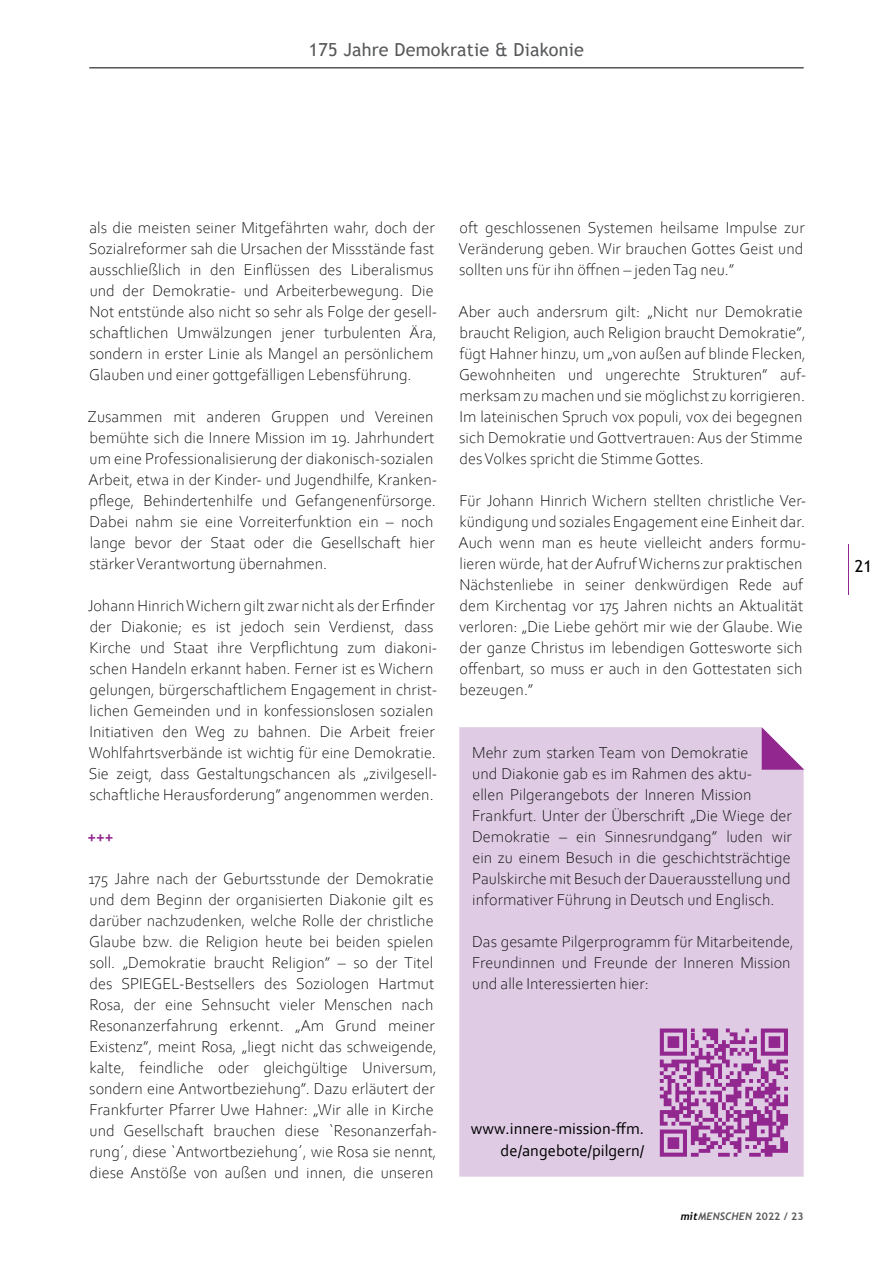
<style>
.page{position:relative;width:893px;height:1263px;background:#fff}
.page>*{position:absolute;margin:0;border:0;box-sizing:border-box;transform-origin:0 0}
.t1{font:18px "Trebuchet MS";letter-spacing:.01em;color:#58595b}
.t2{font:300 16.5px/21px "Corbel";color:#000}
.t3{font:16.5px/22.5px "Corbel";color:#000;text-align:right}
.t4{font:700 16.5px "Corbel";color:#92278f}
.t5{font:16.5px "Trebuchet MS";color:#000}
.t6{font:italic 700 10.5px "Trebuchet";letter-spacing:.01em;color:#58595b}
.s1{color:#000}
.s2{font-family:"Trebuchet MS";font-style:normal}
</style>
<div class="page">
<hr style="left:89px;top:68px;width:715px;height:1px;background:#000">
<hr style="left:848px;top:544px;width:1px;height:50px;background:#92278f">
<div style="left:459px;top:727px;width:345px;height:450px;background:#dfcce4"></div>
<svg style="left:762px;top:727px;width:42px;height:43px"></svg>
<svg style="left:660px;top:1028px;width:128px;height:129px;background:#b778b8"></svg>
<p class="t1" style="left:309px;top:38px;width:276px">175 Jahre Demokratie &amp; Diakonie</p>
<p class="t2" style="left:89px;top:216px;width:350px">als die meisten seiner Mitgefährten wahr, doch der Sozialreformer sah die Ursachen der Missstände fast ausschließlich in den Einflüssen des Liberalismus und der Demokratie- und Arbeiterbewegung. Die Not entstünde also nicht so sehr als Folge der gesell&shy;schaftlichen Umwälzungen jener turbulenten Ära, sondern in erster Linie als Mangel an persönlichem Glauben und einer gottgefälligen Lebensführung.</p>
<p class="t2" style="left:88px;top:405px;width:351px">Zusammen mit anderen Gruppen und Vereinen bemühte sich die Innere Mission im 19. Jahrhundert um eine Professionalisierung der diakonisch-sozialen Arbeit, etwa in der Kinder- und Jugendhilfe, Kranken&shy;pflege, Behindertenhilfe und Gefangenenfürsorge.<br>Dabei nahm sie eine Vorreiterfunktion ein – noch lange bevor der Staat oder die Gesellschaft hier stärker Verantwortung übernahmen.</p>
<p class="t2" style="left:88px;top:594px;width:351px">Johann Hinrich Wichern gilt zwar nicht als der Erfinder der Diakonie; es ist jedoch sein Verdienst, dass Kirche und Staat ihre Verpflichtung zum diakoni&shy;schen Handeln erkannt haben. Ferner ist es Wichern gelungen, bürgerschaftlichem Engagement in christ&shy;lichen Gemeinden und in konfessionslosen sozialen Initiativen den Weg zu bahnen. Die Arbeit freier Wohlfahrtsverbände ist wichtig für eine Demokratie.<br>Sie zeigt, dass Gestaltungschancen als „zivilgesell&shy;schaftliche Herausforderung” angenommen werden.</p>
<p class="t4" style="left:88px;top:826px;width:28px">+++</p>
<p class="t2" style="left:88px;top:867px;width:351px">175 Jahre nach der Geburtsstunde der Demokratie und dem Beginn der organisierten Diakonie gilt es darüber nachzudenken, welche Rolle der christliche Glaube bzw. die Religion heute bei beiden spielen soll. „Demokratie braucht Religion” – so der Titel des SPIEGEL-Bestsellers des Soziologen Hartmut Rosa, der eine Sehnsucht vieler Menschen nach Resonanzerfahrung erkennt. „Am Grund meiner Existenz”, meint Rosa, „liegt nicht das schweigende, kalte, feindliche oder gleichgültige Universum, sondern eine Antwortbeziehung”. Dazu erläutert der Frankfurter Pfarrer Uwe Hahner: „Wir alle in Kirche und Gesellschaft brauchen diese `Resonanzerfah&shy;rung´, diese `Antwortbeziehung´, wie Rosa sie nennt, diese Anstöße von außen und innen, die unseren</p>
<p class="t2" style="left:459px;top:216px;width:348px;text-align:justify">oft geschlossenen Systemen heilsame Impulse zur Veränderung geben. Wir brauchen Gottes Geist und sollten uns für ihn öffnen – jeden Tag neu.”</p>
<p class="t2" style="left:459px;top:300px;width:349px">Aber auch andersrum gilt: „Nicht nur Demokratie braucht Religion, auch Religion braucht Demokratie”, fügt Hahner hinzu, um „von außen auf blinde Flecken, Gewohnheiten und ungerechte Strukturen” auf&shy;merksam zu machen und sie möglichst zu korrigieren.<br>Im lateinischen Spruch vox populi, vox dei begegnen sich Demokratie und Gottvertrauen: Aus der Stimme des Volkes spricht die Stimme Gottes.</p>
<p class="t2" style="left:458px;top:489px;width:349px">Für Johann Hinrich Wichern stellten christliche Ver&shy;kündigung und soziales Engagement eine Einheit dar.<br>Auch wenn man es heute vielleicht anders formu&shy;lieren würde, hat der Aufruf Wicherns zur praktischen Nächstenliebe in seiner denkwürdigen Rede auf dem Kirchentag vor 175 Jahren nichts an Aktualität verloren: „Die Liebe gehört mir wie der Glaube. Wie der ganze Christus im lebendigen Gottesworte sich offenbart, so muss er auch in den Gottestaten sich bezeugen.”</p>
<p class="t2" style="left:472px;top:741px;width:321px">Mehr zum starken Team von Demokratie<br>und Diakonie gab es im Rahmen des aktu-<br>ellen Pilgerangebots der Inneren Mission Frankfurt. Unter der Überschrift „Die Wiege der Demokratie – ein Sinnesrundgang” luden wir ein zu einem Besuch in die geschichtsträchtige Paulskirche mit Besuch der Dauerausstellung und informativer Führung in Deutsch und Englisch.</p>
<p class="t2" style="left:472px;top:930px;width:323px">Das gesamte Pilgerprogramm für Mitarbeitende,<br>Freundinnen und Freunde der Inneren Mission und alle Interessierten hier:</p>
<p class="t3" style="left:471px;top:1117px;width:175px">www.innere-mission-ffm. de/angebote/pilgern/</p>
<p class="t6" style="left:681px;top:1209px;width:124px"><span class="s1">mit</span>MENSCHEN <span class="s2">2022 / 23</span></p>
<p class="t5" style="left:855px;top:556px;width:19px">21</p>
</div>
